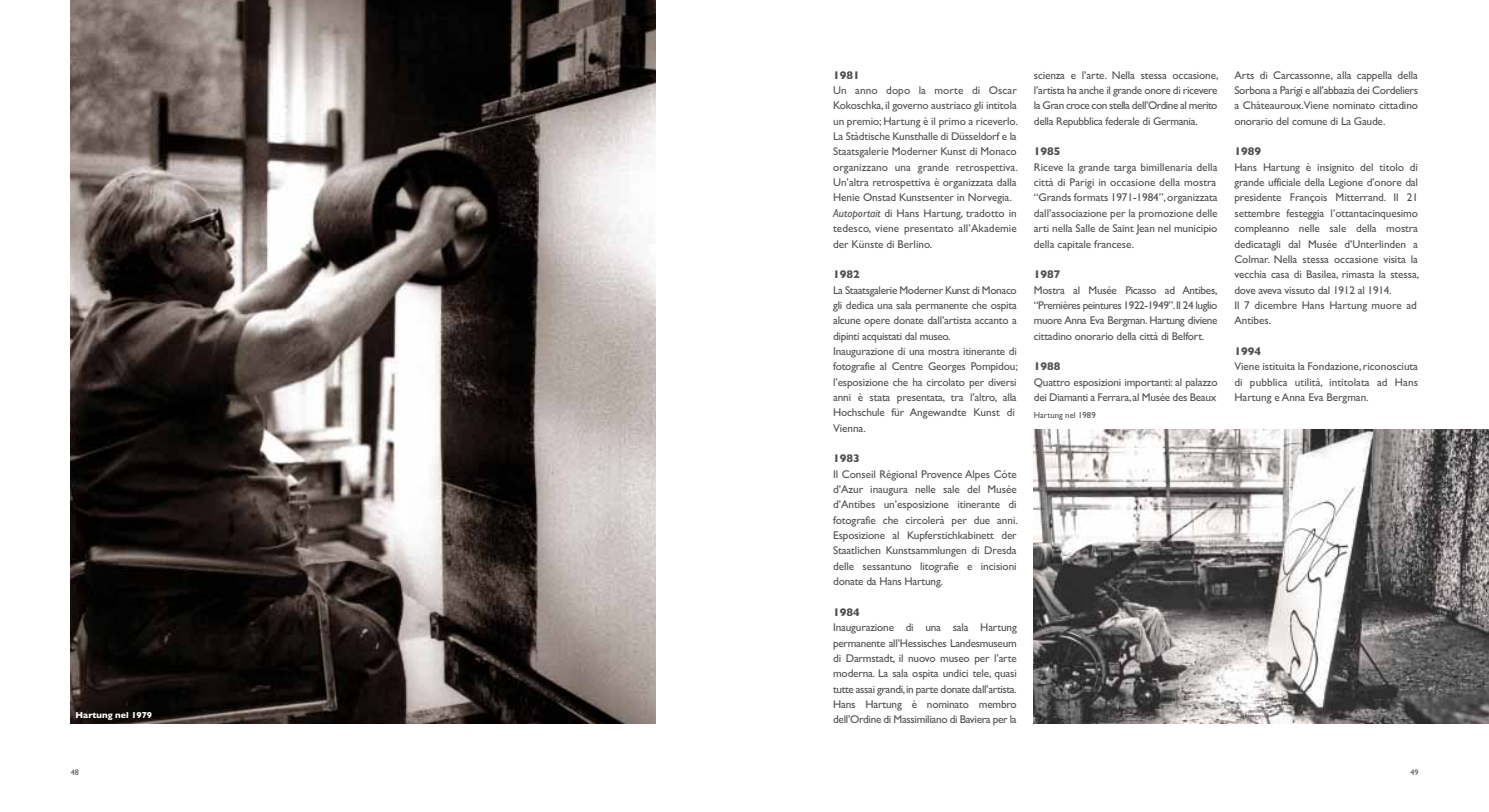
<style>
.page{position:relative;width:1489px;height:812px;background:#fff}
.page>*{position:absolute;margin:0;border:0;box-sizing:border-box;transform-origin:0 0}
.t1{font:11.25px/15.4px "Gill Sans";letter-spacing:-.01em;color:#525152;text-align:justify}
.t2{font:700 11.25px "Gill Sans";letter-spacing:-.005em;color:#525152}
.t3{font:700 8.75px "Gill Sans";color:#fff}
.t4{font:8.75px "Gill Sans";color:#525152}
.t5{font:8.12px "Gill Sans";color:#525152}
.s1{font-style:italic}
</style>
<div class="page">
<img style="left:71px;top:0;width:585px;height:723px">
<img style="left:1033px;top:429px;width:455px;height:294px">
<p class="t3" style="left:75px;top:712px;width:78px">Hartung nel 1979</p>
<p class="t2" style="left:833px;top:71px;width:28px">1981</p>
<p class="t1" style="left:833px;top:84px;width:186px;text-align:left">Un anno dopo la morte di Oscar Kokoschka, il governo austriaco gli intitola un premio; Hartung è il primo a riceverlo.<br>La Stàdtische Kunsthalle di Düsseldorf e la Staatsgalerie Moderner Kunst di Monaco organizzano una grande retrospettiva.<br>Un’altra retrospettiva è organizzata dalla Henie Onstad Kunstsenter in Norvegia.<br><span class="s1">Autoportait</span> di Hans Hartung, tradotto in tedesco, viene presentato all’Akademie der Künste di Berlino.</p>
<p class="t2" style="left:833px;top:270px;width:28px">1982</p>
<p class="t1" style="left:833px;top:283px;width:186px;text-align:left">La Staatsgalerie Moderner Kunst di Monaco gli dedica una sala permanente che ospita alcune opere donate dall’artista accanto a dipinti acquistati dal museo.<br>Inaugurazione di una mostra itinerante di fotografie al Centre Georges Pompidou; l’esposizione che ha circolato per diversi anni è stata presentata, tra l’altro, alla Hochschule für Angewandte Kunst di Vienna.</p>
<p class="t2" style="left:833px;top:454px;width:28px">1983</p>
<p class="t1" style="left:833px;top:467px;width:186px">Il Conseil Régional Provence Alpes Cóte d’Azur inaugura nelle sale del Musée d’Antibes un’esposizione itinerante di fotografie che circolerà per due anni.<br>Esposizione al Kupferstichkabinett der Staatlichen Kunstsammlungen di Dresda delle sessantuno litografie e incisioni donate da Hans Hartung.</p>
<p class="t2" style="left:833px;top:608px;width:28px">1984</p>
<p class="t1" style="left:833px;top:621px;width:185px">Inaugurazione di una sala Hartung permanente all’Hessisches Landesmuseum di Darmstadt, il nuovo museo per l’arte moderna. La sala ospita undici tele, quasi tutte assai grandi, in parte donate dall’artista.<br>Hans Hartung è nominato membro dell’Ordine di Massimiliano di Baviera per la</p>
<p class="t1" style="left:1033px;top:68px;width:186px">scienza e l’arte. Nella stessa occasione, l’artista ha anche il grande onore di ricevere la Gran croce con stella dell’Ordine al merito della Repubblica federale di Germania.</p>
<p class="t2" style="left:1033px;top:148px;width:28px">1985</p>
<p class="t1" style="left:1033px;top:160px;width:185px">Riceve la grande targa bimillenaria della città di Parigi in occasione della mostra “Grands formats 1971-1984”, organizzata dall’associazione per la promozione delle arti nella Salle de Saint Jean nel municipio della capitale francese.</p>
<p class="t2" style="left:1033px;top:270px;width:28px">1987</p>
<p class="t1" style="left:1033px;top:283px;width:185px">Mostra al Musée Picasso ad Antibes, “Premières peintures 1922-1949”. Il 24 luglio muore Anna Eva Bergman. Hartung diviene cittadino onorario della città di Belfort.</p>
<p class="t2" style="left:1033px;top:362px;width:28px">1988</p>
<p class="t1" style="left:1033px;top:375px;width:185px">Quattro esposizioni importanti: al palazzo dei Diamanti a Ferrara, al Musée des Beaux</p>
<p class="t4" style="left:1033px;top:412px;width:64px">Hartung nel 1989</p>
<p class="t1" style="left:1234px;top:68px;width:185px">Arts di Carcassonne, alla cappella della Sorbona a Parigi e all’abbazia dei Cordeliers a Chàteauroux.Viene nominato cittadino onorario del comune di La Gaude.</p>
<p class="t2" style="left:1234px;top:148px;width:28px">1989</p>
<p class="t1" style="left:1234px;top:160px;width:186px;text-align:left">Hans Hartung è insignito del titolo di grande ufficiale della Legione d’onore dal presidente François Mitterrand. Il 21 settembre festeggia l’ottantacinquesimo compleanno nelle sale della mostra dedicatagli dal Musée d’Unterlinden a Colmar. Nella stessa occasione visita la vecchia casa di Basilea, rimasta la stessa, dove aveva vissuto dal 1912 al 1914.<br>Il 7 dicembre Hans Hartung muore ad Antibes.</p>
<p class="t2" style="left:1234px;top:347px;width:28px">1994</p>
<p class="t1" style="left:1234px;top:360px;width:185px">Viene istituita la Fondazione, riconosciuta di pubblica utilità, intitolata ad Hans Hartung e Anna Eva Bergman.</p>
<p class="t5" style="left:71px;top:769px;width:10px">48</p>
<p class="t5" style="left:1410px;top:769px;width:10px">49</p>
</div>
